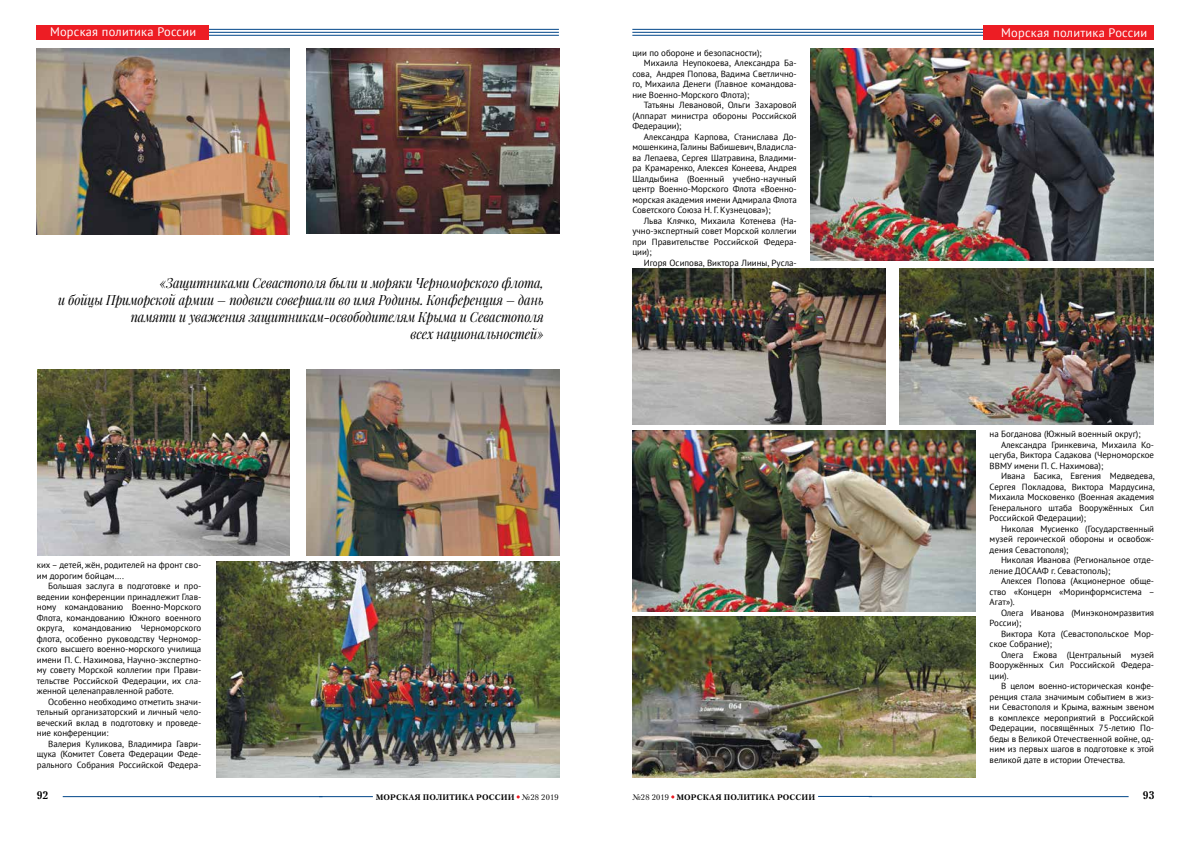
<style>
.page{position:relative;width:1191px;height:842px;background:#fff}
.page>*{position:absolute;margin:0;border:0;box-sizing:border-box;transform-origin:0 0}
.t1{font:italic 14px/17px "Playfair Display";letter-spacing:-.01em;color:#000;text-align:right;scale:.9 1}
.t2{font:12.4px "PT Sans";letter-spacing:.02em;color:#fff}
.t3{font:700 11px "Petersburg C";color:#000}
.t4{font:8.9px/10.5px "PT Sans";color:#000;text-align:justify}
.t5{font:700 8px "Petersburg C";letter-spacing:.02em;color:#000}
.s1{font-weight:400}
</style>
<div class="page">
<hr style="left:632px;top:29px;width:371px;height:1px;background:#004689">
<hr style="left:632px;top:32px;width:371px;height:1px;background:#004689">
<hr style="left:632px;top:35px;width:371px;height:1px;background:#004689">
<div style="left:983px;top:25px;width:171px;height:14px;background:#ed1d24"></div>
<hr style="left:188px;top:29px;width:371px;height:1px;background:#004689">
<hr style="left:188px;top:32px;width:371px;height:1px;background:#004689">
<hr style="left:188px;top:35px;width:371px;height:1px;background:#004689">
<div style="left:36px;top:25px;width:172px;height:14px;background:#ed1d24"></div>
<hr style="left:868px;top:796px;width:260px;height:1px;background:#004689">
<hr style="left:63px;top:796px;width:259px;height:1px;background:#004689">
<hr style="left:818px;top:796px;width:54px;height:1px;background:#004689">
<hr style="left:319px;top:796px;width:54px;height:1px;background:#004689">
<img style="left:37px;top:49px;width:252px;height:185px">
<img style="left:306px;top:49px;width:253px;height:185px">
<img style="left:38px;top:370px;width:252px;height:185px">
<img style="left:306px;top:370px;width:253px;height:185px">
<img style="left:216px;top:561px;width:343px;height:216px">
<img style="left:810px;top:49px;width:343px;height:211px">
<img style="left:900px;top:268px;width:253px;height:157px">
<img style="left:632px;top:268px;width:254px;height:157px">
<img style="left:632px;top:431px;width:343px;height:180px">
<img style="left:632px;top:617px;width:343px;height:160px">
<h2 class="t2" style="left:50px;top:24px;width:148px">Морская политика России</h2>
<h1 class="t1" style="left:58px;top:273px;width:541px">«Защитниками Севастополя были и моряки Черноморского флота,<br>и бойцы Приморской армии – подвиги совершали во имя Родины. Конференция – дань памяти и уважения защитникам-освободителям Крыма и Севастополя<br>всех национальностей»</h1>
<p class="t4" style="left:37px;top:560px;width:166px">ких – детей, жён, родителей на фронт сво&shy;им дорогим бойцам….</p>
<p class="t4" style="left:37px;top:581px;width:166px;text-indent:11px">Большая заслуга в подготовке и про&shy;ведении конференции принадлежит Глав&shy;ному командованию Военно-Морского Флота, командованию Южного военного округа, командованию Черноморского флота, особенно руководству Черномор&shy;ского высшего военно-морского училища имени П. С. Нахимова, Научно-экспертно&shy;му совету Морской коллегии при Прави&shy;тельстве Российской Федерации, их сла&shy;женной целенаправленной работе.</p>
<p class="t4" style="left:37px;top:696px;width:166px;text-indent:11px">Особенно необходимо отметить значи&shy;тельный организаторский и личный чело&shy;веческий вклад в подготовку и проведе&shy;ние конференции:</p>
<p class="t4" style="left:37px;top:738px;width:166px;text-indent:11px">Валерия Куликова, Владимира Гаври&shy;щука (Комитет Совета Федерации Феде&shy;рального Собрания Российской Федера-</p>
<p class="t4" style="left:632px;top:47px;width:131px">ции по обороне и безопасности);</p>
<p class="t4" style="left:643px;top:58px;width:155px">Михаила Неупокоева, Александра Ба-</p>
<p class="t4" style="left:632px;top:68px;width:166px">сова, Андрея Попова, Вадима Светлично-</p>
<p class="t4" style="left:632px;top:79px;width:166px">го, Михаила Денеги (Главное командова-</p>
<p class="t4" style="left:632px;top:89px;width:118px">ние Военно-Морского Флота);</p>
<p class="t4" style="left:643px;top:100px;width:155px">Татьяны Левановой, Ольги Захаровой</p>
<p class="t4" style="left:632px;top:110px;width:166px">(Аппарат министра обороны Российской</p>
<p class="t4" style="left:632px;top:121px;width:51px">Федерации);</p>
<p class="t4" style="left:643px;top:131px;width:155px">Александра Карпова, Станислава До-</p>
<p class="t4" style="left:632px;top:142px;width:166px">мошенкина, Галины Вабишевич, Владисла-</p>
<p class="t4" style="left:632px;top:152px;width:166px">ва Лепаева, Сергея Шатравина, Владими-</p>
<p class="t4" style="left:632px;top:163px;width:166px">ра Крамаренко, Алексея Конеева, Андрея</p>
<p class="t4" style="left:632px;top:173px;width:166px">Шалдыбина (Военный учебно-научный</p>
<p class="t4" style="left:632px;top:184px;width:166px">центр Военно-Морского Флота «Военно-</p>
<p class="t4" style="left:632px;top:194px;width:166px">морская академия имени Адмирала Флота</p>
<p class="t4" style="left:632px;top:205px;width:140px">Советского Союза Н. Г. Кузнецова»);</p>
<p class="t4" style="left:643px;top:215px;width:155px">Льва Клячко, Михаила Котенева (На-</p>
<p class="t4" style="left:632px;top:226px;width:166px">учно-экспертный совет Морской коллегии</p>
<p class="t4" style="left:632px;top:236px;width:166px">при Правительстве Российской Федера-</p>
<p class="t4" style="left:632px;top:247px;width:21px">ции);</p>
<p class="t4" style="left:643px;top:257px;width:155px">Игоря Осипова, Виктора Лиины, Русла-</p>
<h2 class="t2" style="left:1001px;top:24px;width:148px">Морская политика России</h2>
<p class="t4" style="left:989px;top:429px;width:153px">на Богданова (Южный военный округ);</p>
<p class="t4" style="left:1001px;top:439px;width:155px">Александра Гринкевича, Михаила Ко-</p>
<p class="t4" style="left:989px;top:450px;width:166px">цегуба, Виктора Садакова (Черноморское</p>
<p class="t4" style="left:989px;top:460px;width:115px">ВВМУ имени П. С. Нахимова);</p>
<p class="t4" style="left:1001px;top:471px;width:155px">Ивана Басика, Евгения Медведева,</p>
<p class="t4" style="left:989px;top:481px;width:167px">Сергея Покладова, Виктора Мардусина,</p>
<p class="t4" style="left:989px;top:492px;width:166px">Михаила Московенко (Военная академия</p>
<p class="t4" style="left:989px;top:502px;width:166px">Генерального штаба Вооружённых Сил</p>
<p class="t4" style="left:989px;top:513px;width:98px">Российской Федерации);</p>
<p class="t4" style="left:1001px;top:523px;width:155px">Николая Мусиенко (Государственный</p>
<p class="t4" style="left:989px;top:534px;width:166px">музей героической обороны и освобож-</p>
<p class="t4" style="left:989px;top:544px;width:80px">дения Севастополя);</p>
<p class="t4" style="left:1001px;top:555px;width:155px">Николая Иванова (Региональное отде-</p>
<p class="t4" style="left:989px;top:565px;width:122px">ление ДОСААФ г. Севастополь);</p>
<p class="t4" style="left:1001px;top:576px;width:155px">Алексея Попова (Акционерное обще-</p>
<p class="t4" style="left:989px;top:586px;width:167px">ство «Концерн «Моринформсистема –</p>
<p class="t4" style="left:989px;top:597px;width:27px">Агат»).</p>
<p class="t4" style="left:1001px;top:607px;width:155px">Олега Иванова (Минэкономразвития</p>
<p class="t4" style="left:989px;top:618px;width:33px">России);</p>
<p class="t4" style="left:1001px;top:628px;width:155px">Виктора Кота (Севастопольское Мор-</p>
<p class="t4" style="left:989px;top:639px;width:64px">ское Собрание);</p>
<p class="t4" style="left:1001px;top:649px;width:155px">Олега Ежова (Центральный музей</p>
<p class="t4" style="left:989px;top:660px;width:166px">Вооружённых Сил Российской Федера-</p>
<p class="t4" style="left:989px;top:670px;width:20px">ции).</p>
<p class="t4" style="left:1001px;top:681px;width:155px">В целом военно-историческая конфе-</p>
<p class="t4" style="left:989px;top:691px;width:166px">ренция стала значимым событием в жиз-</p>
<p class="t4" style="left:989px;top:702px;width:166px">ни Севастополя и Крыма, важным звеном</p>
<p class="t4" style="left:989px;top:712px;width:166px">в комплексе мероприятий в Российской</p>
<p class="t4" style="left:989px;top:723px;width:166px">Федерации, посвящённых 75-летию По-</p>
<p class="t4" style="left:989px;top:733px;width:166px">беды в Великой Отечественной войне, од-</p>
<p class="t4" style="left:989px;top:744px;width:166px">ним из первых шагов в подготовке к этой</p>
<p class="t4" style="left:989px;top:754px;width:137px">великой дате в истории Отечества.</p>
<p class="t3" style="left:37px;top:789px;width:13px">92</p>
<p class="t5" style="left:376px;top:792px;width:184px">МОРСКАЯ ПОЛИТИКА РОССИИ <span class="s1">№28 2019</span></p>
<p class="t5" style="left:632px;top:792px;width:184px"><span class="s1">№28 2019</span> МОРСКАЯ ПОЛИТИКА РОССИИ</p>
<p class="t3" style="left:1142px;top:789px;width:13px">93</p>
</div>
